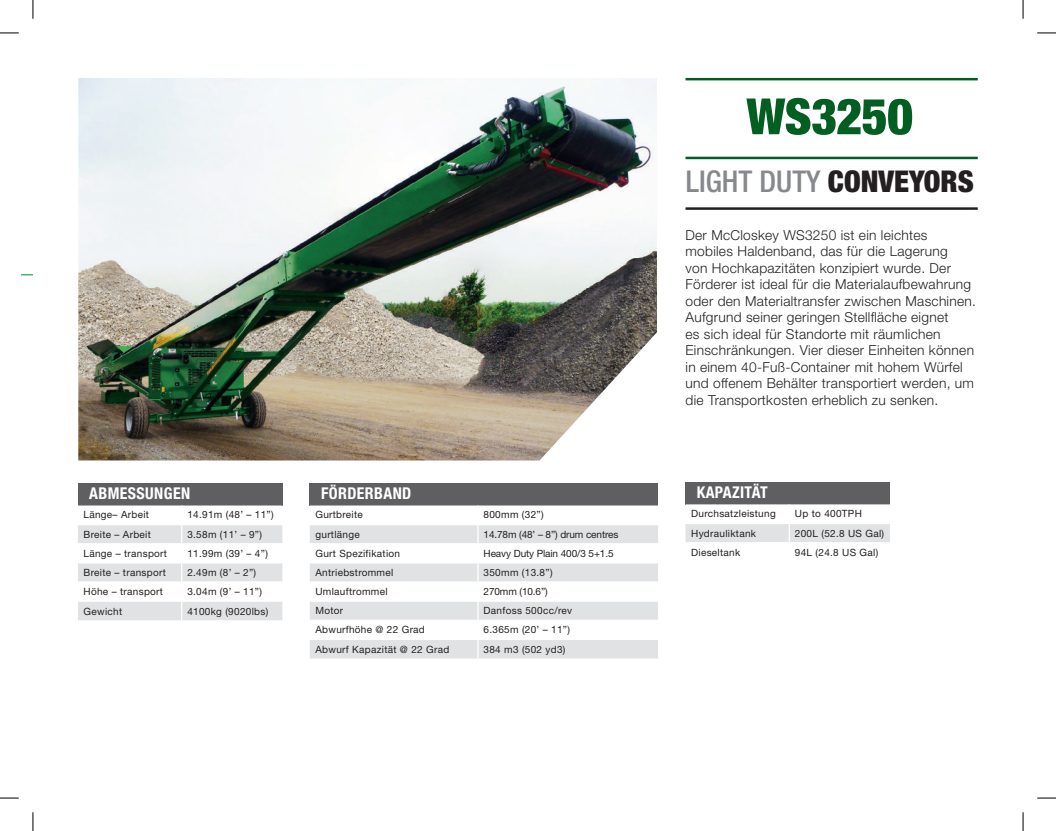
<style>
.page{position:relative;width:1056px;height:831px;background:#fff}
.page>*{position:absolute;margin:0;border:0;box-sizing:border-box;transform-origin:0 0}
.t1{font:900 condensed 50px "Helvetica Neue LT Std";letter-spacing:-.01em;color:#025e21}
.t2{font:500 condensed 30px "Helvetica Neue LT Std";color:#86888b}
.t3{font:700 condensed 16.25px "Helvetica Neue LT Std";letter-spacing:.025em;color:#fff}
.t4{font:300 13.75px/16.5px "Helvetica Neue LT Std";letter-spacing:.02em;color:#231f20}
.t5{font:10px "Helvetica Neue LT Std";letter-spacing:.03em;color:#231f20}
.t6{font:10px "Helvetica Neue LT Std";letter-spacing:-.01em;color:#231f20}
.s1{font-weight:900;color:#231f20}
</style>
<div class="page">
<hr style="left:685px;top:78px;width:289px;height:2px;background:#025e21">
<hr style="left:685px;top:157px;width:289px;height:2px;background:#025e21">
<hr style="left:685px;top:207px;width:289px;height:3px;background:#231f20">
<svg style="left:974px;top:207px;width:4px;height:3px"></svg>
<img style="left:78px;top:78px;width:579px;height:382px">
<div style="left:78px;top:483px;width:204px;height:22px;background:#5f5f62"></div>
<svg style="left:78px;top:505px;width:204px;height:115px"></svg>
<div style="left:310px;top:483px;width:348px;height:22px;background:#5f5f62"></div>
<svg style="left:310px;top:505px;width:348px;height:1px"></svg>
<svg style="left:310px;top:525px;width:348px;height:133px;fill:#e1e2e4"></svg>
<hr style="left:310px;top:543px;width:168px;height:1px;background:#fff">
<hr style="left:478px;top:543px;width:180px;height:1px;background:#fff">
<hr style="left:310px;top:562px;width:168px;height:1px;background:#fff">
<hr style="left:478px;top:562px;width:180px;height:1px;background:#fff">
<hr style="left:310px;top:581px;width:168px;height:2px;background:#fff">
<hr style="left:478px;top:581px;width:180px;height:2px;background:#fff">
<hr style="left:310px;top:600px;width:168px;height:2px;background:#fff">
<hr style="left:478px;top:600px;width:180px;height:2px;background:#fff">
<hr style="left:310px;top:620px;width:168px;height:1px;background:#fff">
<hr style="left:478px;top:620px;width:180px;height:1px;background:#fff">
<hr style="left:310px;top:639px;width:168px;height:1px;background:#fff">
<hr style="left:478px;top:639px;width:180px;height:1px;background:#fff">
<svg style="left:477px;top:505px;width:2px;height:153px"></svg>
<div style="left:685px;top:482px;width:205px;height:22px;background:#5f5f62"></div>
<svg style="left:685px;top:504px;width:205px;height:38px"></svg>
<svg style="left:0;top:32px;width:19px;height:2px"></svg>
<svg style="left:1037px;top:32px;width:19px;height:2px"></svg>
<svg style="left:0;top:797px;width:19px;height:2px"></svg>
<svg style="left:1037px;top:797px;width:19px;height:2px"></svg>
<svg style="left:32px;top:0;width:2px;height:19px"></svg>
<svg style="left:32px;top:812px;width:2px;height:19px"></svg>
<svg style="left:1022px;top:0;width:2px;height:19px"></svg>
<svg style="left:1022px;top:812px;width:2px;height:19px"></svg>
<h3 class="t3" style="left:89px;top:483px;width:103px">ABMESSUNGEN</h3>
<p class="t5" style="left:84px;top:509px;width:67px">Länge– Arbeit</p>
<p class="t5" style="left:187px;top:509px;width:88px">14.91m (48’ – 11”)</p>
<p class="t5" style="left:84px;top:528px;width:69px">Breite – Arbeit</p>
<p class="t5" style="left:187px;top:528px;width:76px">3.58m (11’ – 9”)</p>
<p class="t5" style="left:84px;top:547px;width:85px">Länge – transport</p>
<p class="t5" style="left:187px;top:547px;width:82px">11.99m (39’ – 4”)</p>
<p class="t5" style="left:84px;top:566px;width:84px">Breite – transport</p>
<p class="t5" style="left:187px;top:566px;width:70px">2.49m (8’ – 2”)</p>
<p class="t5" style="left:84px;top:586px;width:81px">Höhe – transport</p>
<p class="t5" style="left:187px;top:586px;width:76px">3.04m (9’ – 11”)</p>
<p class="t5" style="left:84px;top:605px;width:40px">Gewicht</p>
<p class="t5" style="left:187px;top:605px;width:83px">4100kg (9020lbs)</p>
<h3 class="t3" style="left:321px;top:483px;width:92px">FÖRDERBAND</h3>
<p class="t5" style="left:315px;top:509px;width:49px">Gurtbreite</p>
<p class="t5" style="left:484px;top:509px;width:62px">800mm (32”)</p>
<p class="t5" style="left:315px;top:528px;width:46px">gurtlänge</p>
<p class="t6" style="left:484px;top:528px;width:136px">14.78m (48’ – 8”) drum centres</p>
<p class="t5" style="left:315px;top:547px;width:86px">Gurt Spezifikation</p>
<p class="t6" style="left:484px;top:547px;width:132px">Heavy Duty Plain 400/3 5+1.5</p>
<p class="t5" style="left:315px;top:566px;width:79px">Antriebstrommel</p>
<p class="t5" style="left:484px;top:566px;width:71px">350mm (13.8”)</p>
<p class="t5" style="left:315px;top:586px;width:74px">Umlauftrommel</p>
<p class="t5" style="left:484px;top:586px;width:66px">270mm (10.6”)</p>
<p class="t5" style="left:315px;top:605px;width:29px">Motor</p>
<p class="t5" style="left:484px;top:605px;width:90px">Danfoss 500cc/rev</p>
<p class="t5" style="left:315px;top:624px;width:111px">Abwurfhöhe @ 22 Grad</p>
<p class="t5" style="left:484px;top:624px;width:88px">6.365m (20’ – 11”)</p>
<p class="t5" style="left:315px;top:643px;width:135px">Abwurf Kapazität @ 22 Grad</p>
<p class="t5" style="left:484px;top:643px;width:83px">384 m3 (502 yd3)</p>
<h1 class="t1" style="left:746px;top:86px;width:168px">WS3250</h1>
<h2 class="t2" style="left:686px;top:163px;width:290px">LIGHT DUTY <span class="s1">CONVEYORS</span></h2>
<p class="t4" style="left:685px;top:226px;width:292px">Der McCloskey WS3250 ist ein leichtes mobiles Haldenband, das für die Lagerung<br>von Hochkapazitäten konzipiert wurde. Der Förderer ist ideal für die Materialaufbewahrung oder den Materialtransfer zwischen Maschinen.<br>Aufgrund seiner geringen Stellfläche eignet<br>es sich ideal für Standorte mit räumlichen Einschränkungen. Vier dieser Einheiten können in einem 40-Fuß-Container mit hohem Würfel und offenem Behälter transportiert werden, um die Transportkosten erheblich zu senken.</p>
<h3 class="t3" style="left:697px;top:482px;width:73px">KAPAZITÄT</h3>
<p class="t5" style="left:691px;top:508px;width:86px">Durchsatzleistung</p>
<p class="t5" style="left:795px;top:508px;width:69px">Up to 400TPH</p>
<p class="t5" style="left:691px;top:527px;width:66px">Hydrauliktank</p>
<p class="t5" style="left:795px;top:527px;width:91px">200L (52.8 US Gal)</p>
<p class="t5" style="left:691px;top:546px;width:51px">Dieseltank</p>
<p class="t5" style="left:795px;top:546px;width:85px">94L (24.8 US Gal)</p>
</div>
